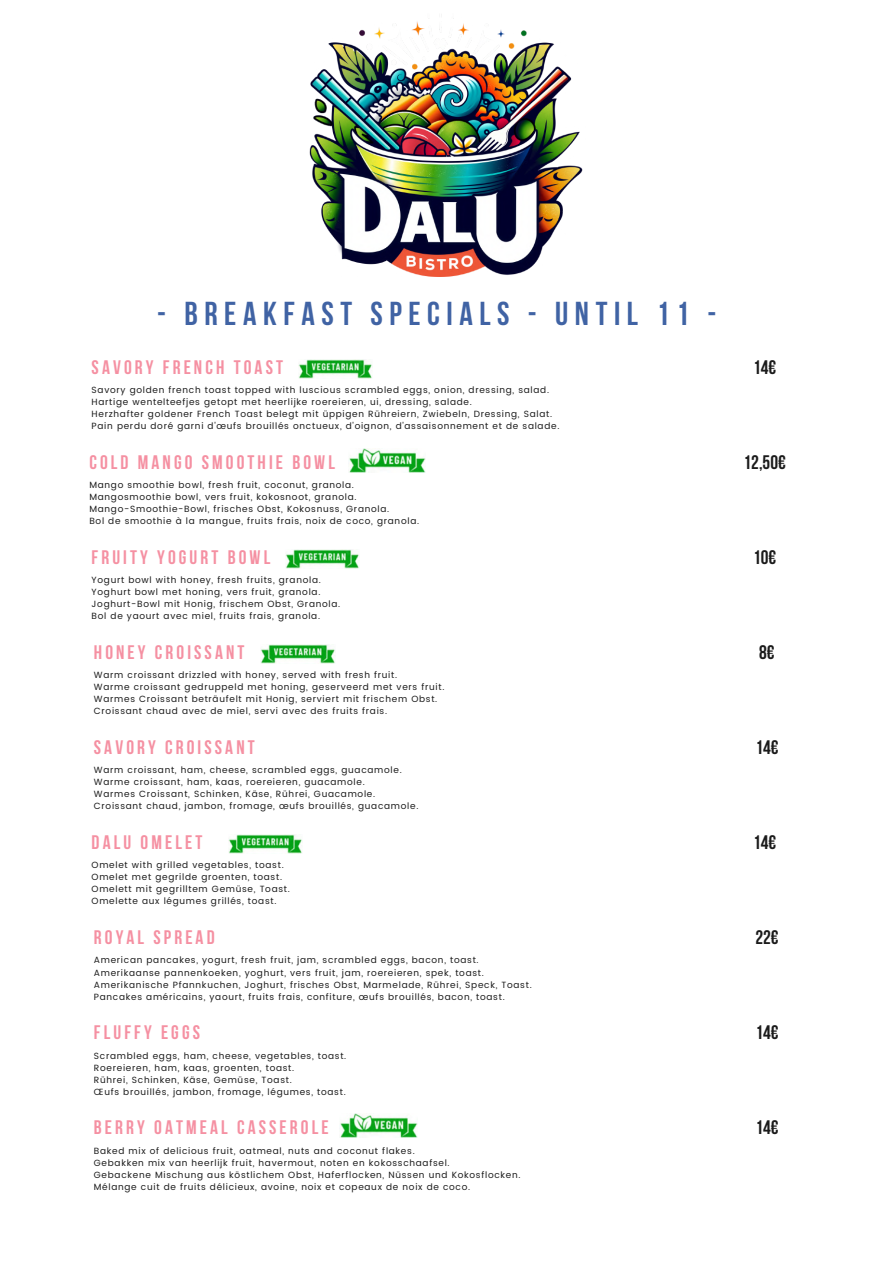
<style>
.page{position:relative;width:894px;height:1264px;background:#fff}
.page>*{position:absolute;margin:0;border:0;box-sizing:border-box;transform-origin:0 0}
.t1{font:700 33px "Bebas Neue";letter-spacing:.2em;color:#4063a4}
.t2{font:700 19.5px "Bebas Neue";letter-spacing:.16em;color:#f590a2}
.t3{font:700 19.5px "Bebas Neue";color:#1b1b1b}
.t4{font:9px "Poppins";letter-spacing:.08em;color:#1b1b1b}
</style>
<div class="page">
<img style="left:309px;top:18px;width:274px;height:258px">
<img style="left:349px;top:449px;width:76px;height:23px">
<img style="left:340px;top:1113px;width:77px;height:24px">
<img style="left:298px;top:359px;width:74px;height:19px">
<img style="left:285px;top:549px;width:74px;height:19px">
<img style="left:261px;top:644px;width:74px;height:19px">
<img style="left:228px;top:834px;width:74px;height:19px">
<h1 class="t1" style="left:157px;top:300px;width:560px">- BREAKFAST SPECIALS - UNTIL 11 -</h1>
<h3 class="t2" style="left:92px;top:359px;width:193px">SAVORY FRENCH TOAST</h3>
<p class="t4" style="left:92px;top:385px;width:459px">Savory golden french toast topped with luscious scrambled eggs, onion, dressing, salad.</p>
<h2 class="t4" style="left:92px;top:397px;width:381px">Hartige wentelteefjes getopt met heerlijke roereieren, ui, dressing, salade.</h2>
<p class="t4" style="left:92px;top:409px;width:462px">Herzhafter goldener French Toast belegt mit üppigen Rühreiern, Zwiebeln, Dressing, Salat.</p>
<p class="t4" style="left:92px;top:421px;width:469px">Pain perdu doré garni d'œufs brouillés onctueux, d'oignon, d'assaisonnement et de salade.</p>
<p class="t2" style="left:89px;top:454px;width:247px">COLD MANGO SMOOTHIE BOWL</p>
<p class="t4" style="left:89px;top:480px;width:266px">Mango smoothie bowl, fresh fruit, coconut, granola.</p>
<h3 class="t4" style="left:89px;top:492px;width:268px">Mangosmoothie bowl, vers fruit, kokosnoot, granola.</h3>
<h2 class="t4" style="left:89px;top:504px;width:301px">Mango-Smoothie-Bowl, frisches Obst, Kokosnuss, Granola.</h2>
<p class="t4" style="left:89px;top:516px;width:331px">Bol de smoothie à la mangue, fruits frais, noix de coco, granola.</p>
<p class="t2" style="left:92px;top:549px;width:180px">FRUITY YOGURT BOWL</p>
<p class="t4" style="left:92px;top:575px;width:231px">Yogurt bowl with honey, fresh fruits, granola.</p>
<h3 class="t4" style="left:92px;top:587px;width:230px">Yoghurt bowl met honing, vers fruit, granola.</h3>
<p class="t4" style="left:92px;top:599px;width:250px">Joghurt-Bowl mit Honig, frischem Obst, Granola.</p>
<h2 class="t4" style="left:92px;top:611px;width:230px">Bol de yaourt avec miel, fruits frais, granola.</h2>
<p class="t2" style="left:94px;top:644px;width:152px">HONEY CROISSANT</p>
<p class="t4" style="left:94px;top:670px;width:305px">Warm croissant drizzled with honey, served with fresh fruit.</p>
<p class="t4" style="left:94px;top:682px;width:352px">Warme croissant gedruppeld met honing, geserveerd met vers fruit.</p>
<h3 class="t4" style="left:94px;top:694px;width:345px">Warmes Croissant beträufelt mit Honig, serviert mit frischem Obst.</h3>
<p class="t4" style="left:94px;top:706px;width:294px">Croissant chaud avec de miel, servi avec des fruits frais.</p>
<p class="t2" style="left:94px;top:739px;width:162px">SAVORY CROISSANT</p>
<p class="t4" style="left:94px;top:765px;width:309px">Warm croissant, ham, cheese, scrambled eggs, guacamole.</p>
<p class="t4" style="left:94px;top:777px;width:272px">Warme croissant, ham, kaas, roereieren, guacamole.</p>
<p class="t4" style="left:94px;top:789px;width:283px">Warmes Croissant, Schinken, Käse, Rührei, Guacamole.</p>
<h3 class="t4" style="left:94px;top:801px;width:326px">Croissant chaud, jambon, fromage, œufs brouillés, guacamole.</h3>
<p class="t2" style="left:92px;top:834px;width:112px">DALU OMELET</p>
<p class="t4" style="left:92px;top:860px;width:193px">Omelet with grilled vegetables, toast.</p>
<p class="t4" style="left:92px;top:872px;width:192px">Omelet met gegrilde groenten, toast.</p>
<p class="t4" style="left:92px;top:884px;width:200px">Omelett mit gegrilltem Gemüse, Toast.</p>
<h3 class="t4" style="left:92px;top:896px;width:186px">Omelette aux légumes grillés, toast.</h3>
<h2 class="t2" style="left:94px;top:929px;width:122px">ROYAL SPREAD</h2>
<p class="t4" style="left:94px;top:955px;width:386px">American pancakes, yogurt, fresh fruit, jam, scrambled eggs, bacon, toast.</p>
<p class="t4" style="left:94px;top:967px;width:391px">Amerikaanse pannenkoeken, yoghurt, vers fruit, jam, roereieren, spek, toast.</p>
<p class="t4" style="left:94px;top:979px;width:439px">Amerikanische Pfannkuchen, Joghurt, frisches Obst, Marmelade, Rührei, Speck, Toast.</p>
<p class="t4" style="left:94px;top:991px;width:412px">Pancakes américains, yaourt, fruits frais, confiture, œufs brouillés, bacon, toast.</p>
<h2 class="t2" style="left:94px;top:1024px;width:108px">FLUFFY EGGS</h2>
<p class="t4" style="left:94px;top:1050px;width:254px">Scrambled eggs, ham, cheese, vegetables, toast.</p>
<p class="t4" style="left:94px;top:1062px;width:202px">Roereieren, ham, kaas, groenten, toast.</p>
<p class="t4" style="left:94px;top:1074px;width:199px">Rührei, Schinken, Käse, Gemüse, Toast.</p>
<p class="t4" style="left:94px;top:1086px;width:253px">Œufs brouillés, jambon, fromage, légumes, toast.</p>
<h2 class="t2" style="left:94px;top:1119px;width:236px">BERRY OATMEAL CASSEROLE</h2>
<p class="t4" style="left:94px;top:1145px;width:322px">Baked mix of delicious fruit, oatmeal, nuts and coconut flakes.</p>
<p class="t4" style="left:94px;top:1157px;width:357px">Gebakken mix van heerlijk fruit, havermout, noten en kokosschaafsel.</p>
<p class="t4" style="left:94px;top:1169px;width:428px">Gebackene Mischung aus köstlichem Obst, Haferflocken, Nüssen und Kokosflocken.</p>
<p class="t4" style="left:94px;top:1181px;width:377px">Mélange cuit de fruits délicieux, avoine, noix et copeaux de noix de coco.</p>
<p class="t3" style="left:752px;top:359px;width:25px">14€</p>
<p class="t3" style="left:743px;top:454px;width:44px">12,50€</p>
<p class="t3" style="left:752px;top:549px;width:25px">10€</p>
<h2 class="t3" style="left:759px;top:644px;width:17px">8€</h2>
<h2 class="t3" style="left:755px;top:739px;width:25px">14€</h2>
<p class="t3" style="left:752px;top:834px;width:25px">14€</p>
<h3 class="t3" style="left:755px;top:929px;width:25px">22€</h3>
<h3 class="t3" style="left:755px;top:1024px;width:25px">14€</h3>
<p class="t3" style="left:755px;top:1119px;width:25px">14€</p>
</div>
